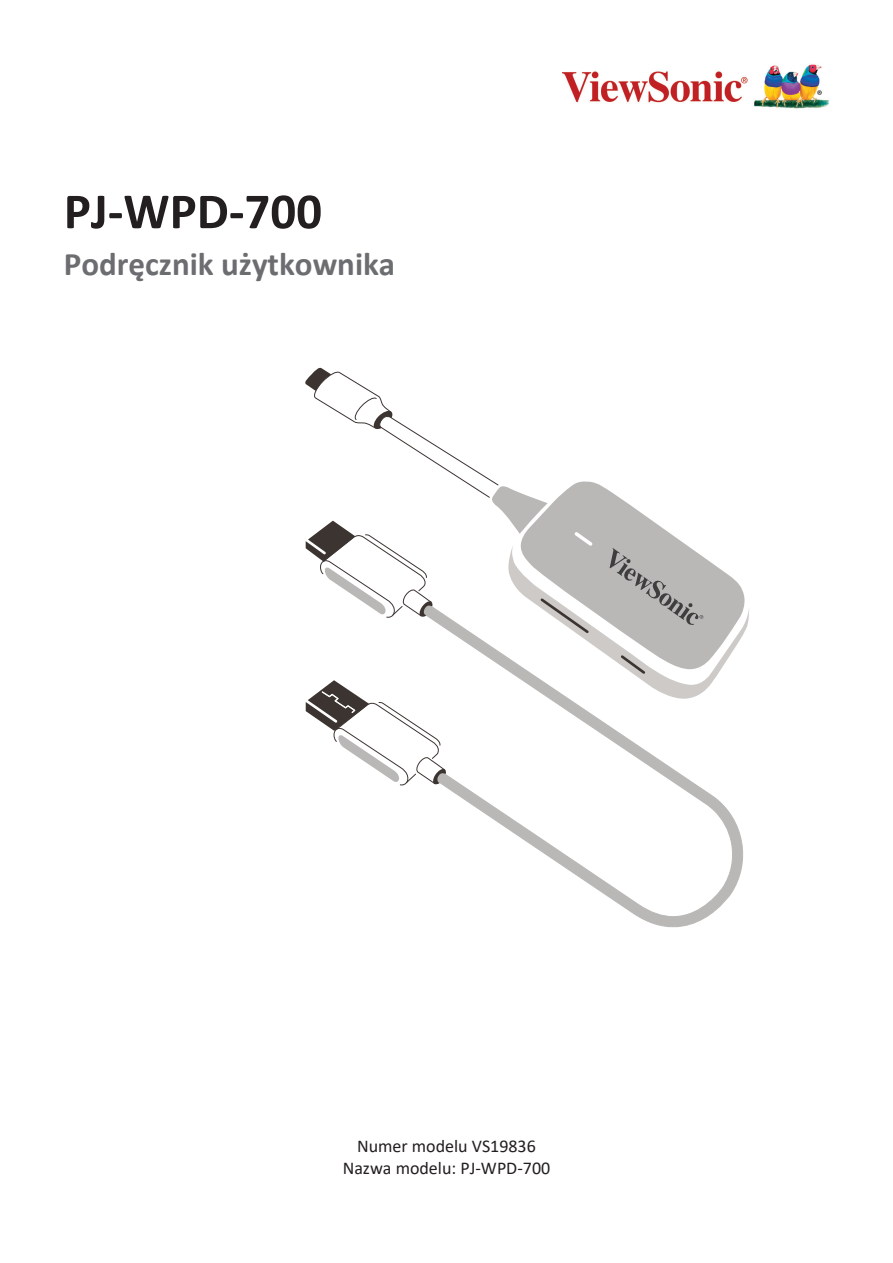
<style>
.page{position:relative;width:893px;height:1263px;background:#fff}
.page>*{position:absolute;margin:0;border:0;box-sizing:border-box;transform-origin:0 0}
.t1{font:700 51px "Calibri";color:#231f20}
.t2{font:700 33px "Calibri";color:#6c6d70}
.t3{font:18px/21.6px "Calibri";color:#231f20;text-align:center}
</style>
<div class="page">
<img style="left:562px;top:64px;width:267px;height:45px">
<svg style="left:444px;top:786px;width:299px;height:141px"></svg>
<svg style="left:305px;top:368px;width:444px;height:418px"></svg>
<h1 class="t1" style="left:64px;top:175px;width:260px">PJ-WPD-700</h1>
<h2 class="t2" style="left:64px;top:240px;width:333px">Podręcznik użytkownika</h2>
<p class="t3" style="left:343px;top:1135px;width:209px">Numer modelu VS19836<br>Nazwa modelu: PJ-WPD-700</p>
</div>
